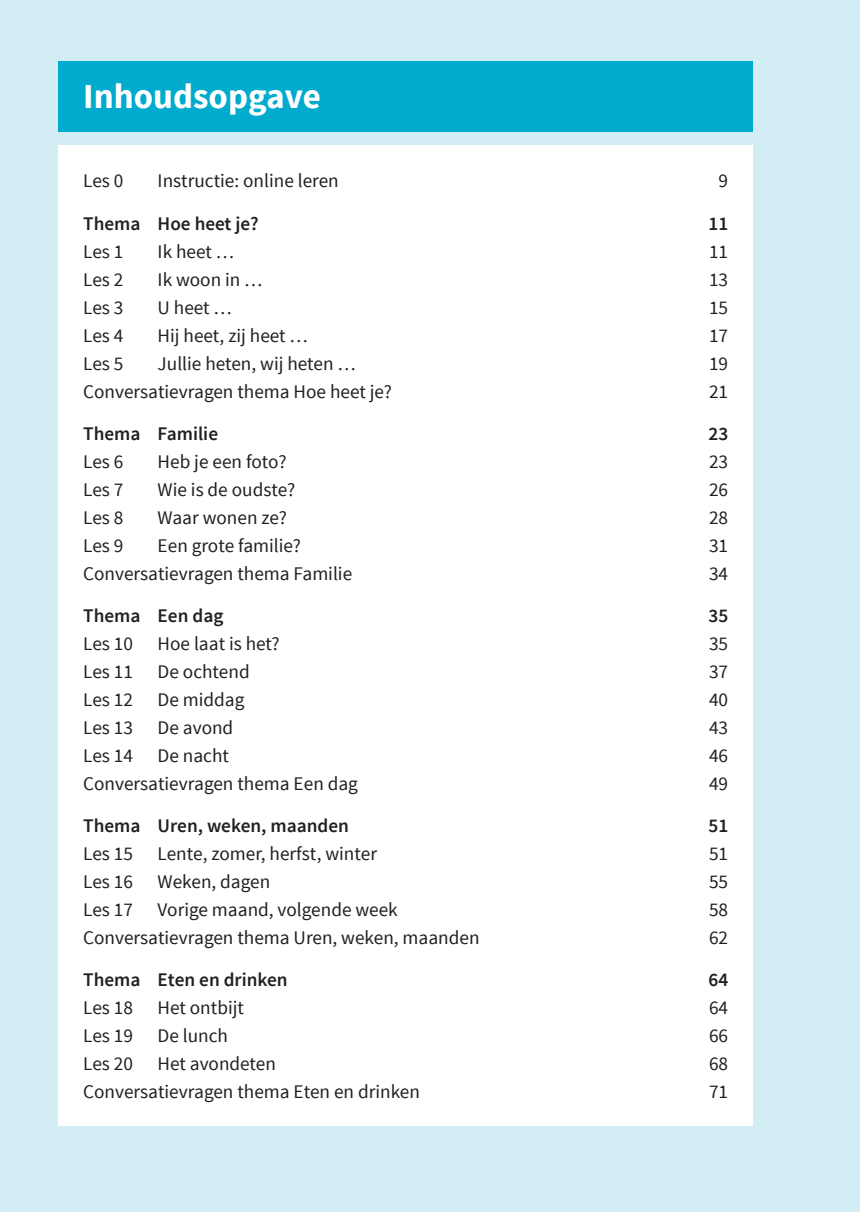
<style>
.page{position:relative;width:860px;height:1212px;background:#fff}
.page>*{position:absolute;margin:0;border:0;box-sizing:border-box;transform-origin:0 0}
.tekst_niet_op_grid{font:700 35px "Source Sans Pro";color:#fff}
.tekst_inhoudsopgave{font:19.25px "Source Sans Pro";color:#231f20}
.tekst_inhoudsopgave-2{font:600 19.25px "Source Sans Pro";color:#231f20}
</style>
<div class="page">
<div style="left:852px;top:0;width:8px;height:1211px;background:#d2edf3"></div>
<div style="left:0;top:0;width:852px;height:1211px;background:#d2edf3"></div>
<div style="left:58px;top:61px;width:695px;height:70px;background:#00abcd"></div>
<div style="left:58px;top:145px;width:695px;height:980px;background:#fff"></div>
<p class="tekst_niet_op_grid" style="left:83px;top:73px;width:239px">Inhoudsopgave</p>
<p class="tekst_inhoudsopgave" style="left:83px;top:169px;width:42px">Les 0</p>
<p class="tekst_inhoudsopgave" style="left:158px;top:169px;width:183px">Instructie: online leren</p>
<p class="tekst_inhoudsopgave" style="left:719px;top:169px;width:11px">9</p>
<p class="tekst_inhoudsopgave-2" style="left:83px;top:211px;width:177px">Thema Hoe heet je?</p>
<p class="tekst_inhoudsopgave-2" style="left:708px;top:211px;width:21px">11</p>
<p class="tekst_inhoudsopgave" style="left:83px;top:239px;width:42px">Les 1</p>
<p class="tekst_inhoudsopgave" style="left:158px;top:239px;width:78px">Ik heet …</p>
<p class="tekst_inhoudsopgave" style="left:709px;top:239px;width:21px">11</p>
<p class="tekst_inhoudsopgave" style="left:83px;top:267px;width:42px">Les 2</p>
<p class="tekst_inhoudsopgave" style="left:158px;top:267px;width:106px">Ik woon in …</p>
<p class="tekst_inhoudsopgave" style="left:709px;top:267px;width:21px">13</p>
<p class="tekst_inhoudsopgave" style="left:83px;top:295px;width:42px">Les 3</p>
<p class="tekst_inhoudsopgave" style="left:158px;top:295px;width:76px">U heet …</p>
<p class="tekst_inhoudsopgave" style="left:709px;top:295px;width:21px">15</p>
<p class="tekst_inhoudsopgave" style="left:83px;top:323px;width:42px">Les 4</p>
<p class="tekst_inhoudsopgave" style="left:158px;top:323px;width:152px">Hij heet, zij heet …</p>
<p class="tekst_inhoudsopgave" style="left:709px;top:323px;width:21px">17</p>
<p class="tekst_inhoudsopgave" style="left:83px;top:351px;width:42px">Les 5</p>
<p class="tekst_inhoudsopgave" style="left:158px;top:351px;width:200px">Jullie heten, wij heten …</p>
<p class="tekst_inhoudsopgave" style="left:709px;top:351px;width:21px">19</p>
<p class="tekst_inhoudsopgave" style="left:83px;top:379px;width:310px">Conversatievragen thema Hoe heet je?</p>
<p class="tekst_inhoudsopgave" style="left:709px;top:379px;width:21px">21</p>
<p class="tekst_inhoudsopgave-2" style="left:83px;top:421px;width:136px">Thema Familie</p>
<p class="tekst_inhoudsopgave-2" style="left:708px;top:421px;width:21px">23</p>
<p class="tekst_inhoudsopgave" style="left:83px;top:449px;width:42px">Les 6</p>
<p class="tekst_inhoudsopgave" style="left:158px;top:449px;width:130px">Heb je een foto?</p>
<p class="tekst_inhoudsopgave" style="left:709px;top:449px;width:21px">23</p>
<p class="tekst_inhoudsopgave" style="left:83px;top:477px;width:42px">Les 7</p>
<p class="tekst_inhoudsopgave" style="left:158px;top:477px;width:139px">Wie is de oudste?</p>
<p class="tekst_inhoudsopgave" style="left:709px;top:477px;width:21px">26</p>
<p class="tekst_inhoudsopgave" style="left:83px;top:505px;width:42px">Les 8</p>
<p class="tekst_inhoudsopgave" style="left:158px;top:505px;width:131px">Waar wonen ze?</p>
<p class="tekst_inhoudsopgave" style="left:709px;top:505px;width:21px">28</p>
<p class="tekst_inhoudsopgave" style="left:83px;top:533px;width:42px">Les 9</p>
<p class="tekst_inhoudsopgave" style="left:158px;top:533px;width:145px">Een grote familie?</p>
<p class="tekst_inhoudsopgave" style="left:709px;top:533px;width:21px">31</p>
<p class="tekst_inhoudsopgave" style="left:83px;top:561px;width:270px">Conversatievragen thema Familie</p>
<p class="tekst_inhoudsopgave" style="left:709px;top:561px;width:21px">34</p>
<p class="tekst_inhoudsopgave-2" style="left:83px;top:603px;width:142px">Thema Een dag</p>
<p class="tekst_inhoudsopgave-2" style="left:708px;top:603px;width:21px">35</p>
<p class="tekst_inhoudsopgave" style="left:83px;top:631px;width:51px">Les 10</p>
<p class="tekst_inhoudsopgave" style="left:158px;top:631px;width:124px">Hoe laat is het?</p>
<p class="tekst_inhoudsopgave" style="left:709px;top:631px;width:21px">35</p>
<p class="tekst_inhoudsopgave" style="left:83px;top:659px;width:51px">Les 11</p>
<p class="tekst_inhoudsopgave" style="left:158px;top:659px;width:94px">De ochtend</p>
<p class="tekst_inhoudsopgave" style="left:709px;top:659px;width:21px">37</p>
<p class="tekst_inhoudsopgave" style="left:83px;top:687px;width:51px">Les 12</p>
<p class="tekst_inhoudsopgave" style="left:158px;top:687px;width:88px">De middag</p>
<p class="tekst_inhoudsopgave" style="left:709px;top:687px;width:21px">40</p>
<p class="tekst_inhoudsopgave" style="left:83px;top:715px;width:51px">Les 13</p>
<p class="tekst_inhoudsopgave" style="left:158px;top:715px;width:77px">De avond</p>
<p class="tekst_inhoudsopgave" style="left:709px;top:715px;width:21px">43</p>
<p class="tekst_inhoudsopgave" style="left:83px;top:743px;width:51px">Les 14</p>
<p class="tekst_inhoudsopgave" style="left:158px;top:743px;width:73px">De nacht</p>
<p class="tekst_inhoudsopgave" style="left:709px;top:743px;width:21px">46</p>
<p class="tekst_inhoudsopgave" style="left:83px;top:771px;width:276px">Conversatievragen thema Een dag</p>
<p class="tekst_inhoudsopgave" style="left:709px;top:771px;width:21px">49</p>
<p class="tekst_inhoudsopgave-2" style="left:83px;top:813px;width:267px">Thema Uren, weken, maanden</p>
<p class="tekst_inhoudsopgave-2" style="left:708px;top:813px;width:21px">51</p>
<p class="tekst_inhoudsopgave" style="left:83px;top:841px;width:51px">Les 15</p>
<p class="tekst_inhoudsopgave" style="left:158px;top:841px;width:221px">Lente, zomer, herfst, winter</p>
<p class="tekst_inhoudsopgave" style="left:709px;top:841px;width:21px">51</p>
<p class="tekst_inhoudsopgave" style="left:83px;top:869px;width:51px">Les 16</p>
<p class="tekst_inhoudsopgave" style="left:158px;top:869px;width:114px">Weken, dagen</p>
<p class="tekst_inhoudsopgave" style="left:709px;top:869px;width:21px">55</p>
<p class="tekst_inhoudsopgave" style="left:83px;top:897px;width:51px">Les 17</p>
<p class="tekst_inhoudsopgave" style="left:158px;top:897px;width:242px">Vorige maand, volgende week</p>
<p class="tekst_inhoudsopgave" style="left:709px;top:897px;width:21px">58</p>
<p class="tekst_inhoudsopgave" style="left:83px;top:925px;width:398px">Conversatievragen thema Uren, weken, maanden</p>
<p class="tekst_inhoudsopgave" style="left:709px;top:925px;width:21px">62</p>
<p class="tekst_inhoudsopgave-2" style="left:83px;top:967px;width:206px">Thema Eten en drinken</p>
<p class="tekst_inhoudsopgave-2" style="left:708px;top:967px;width:21px">64</p>
<p class="tekst_inhoudsopgave" style="left:83px;top:995px;width:51px">Les 18</p>
<p class="tekst_inhoudsopgave" style="left:158px;top:995px;width:88px">Het ontbijt</p>
<p class="tekst_inhoudsopgave" style="left:709px;top:995px;width:21px">64</p>
<p class="tekst_inhoudsopgave" style="left:83px;top:1023px;width:51px">Les 19</p>
<p class="tekst_inhoudsopgave" style="left:158px;top:1023px;width:72px">De lunch</p>
<p class="tekst_inhoudsopgave" style="left:709px;top:1023px;width:21px">66</p>
<p class="tekst_inhoudsopgave" style="left:83px;top:1051px;width:51px">Les 20</p>
<p class="tekst_inhoudsopgave" style="left:158px;top:1051px;width:120px">Het avondeten</p>
<p class="tekst_inhoudsopgave" style="left:709px;top:1051px;width:21px">68</p>
<p class="tekst_inhoudsopgave" style="left:83px;top:1079px;width:338px">Conversatievragen thema Eten en drinken</p>
<p class="tekst_inhoudsopgave" style="left:709px;top:1079px;width:21px">71</p>
</div>
